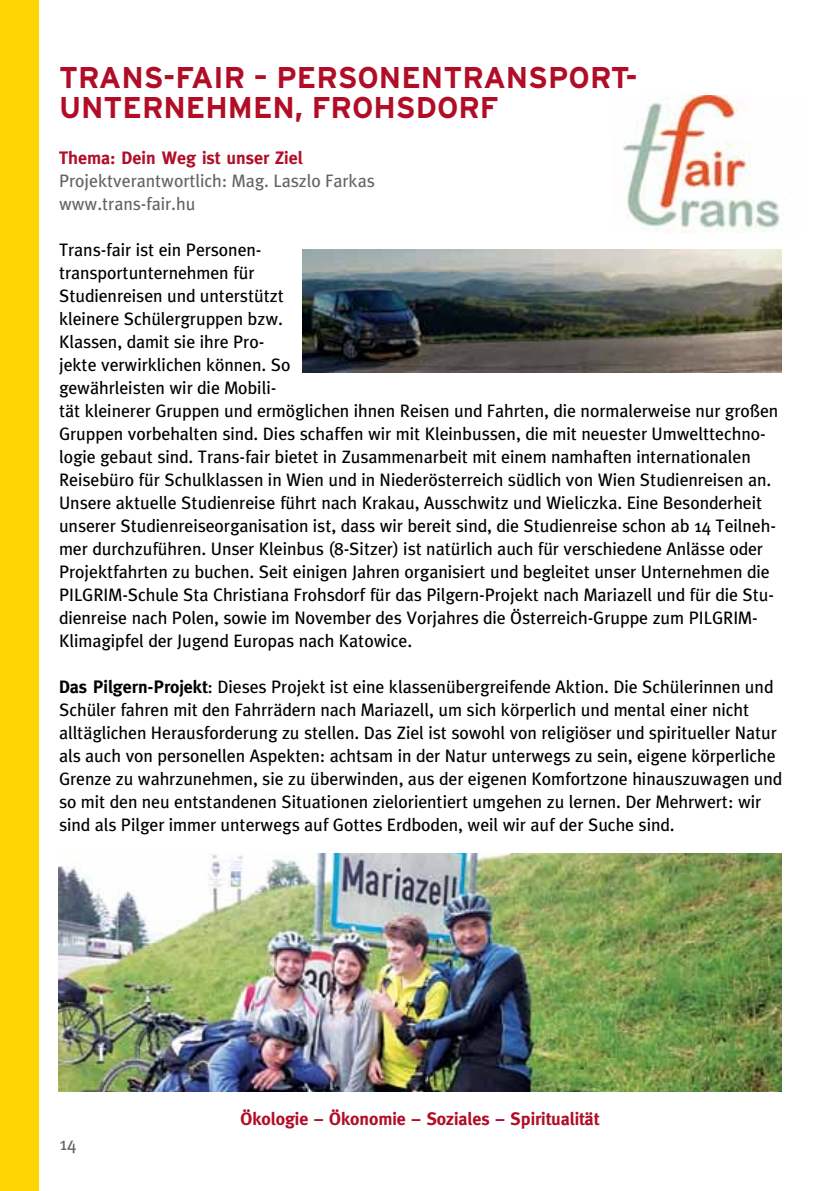
<style>
.page{position:relative;width:840px;height:1191px;background:#fff}
.page>*{position:absolute;margin:0;border:0;box-sizing:border-box;transform-origin:0 0}
.t1{font:700 30px/30px "Interstate";color:#b10d27}
.t2{font:18px/23px "Meta";color:#000}
.t3{font:700 18px "Meta";color:#b10d27}
.t4{font:18px/23px "Meta";color:#676463}
.s1{font-weight:700}
</style>
<div class="page">
<div style="left:0;top:0;width:39px;height:1191px;background:#ffd400"></div>
<img style="left:302px;top:249px;width:478px;height:123px">
<img style="left:58px;top:853px;width:723px;height:238px">
<img style="left:623px;top:95px;width:162px;height:137px">
<h1 class="t1" style="left:59px;top:62px;width:580px">TRANS-FAIR – PERSONENTRANSPORT-<br>UNTERNEHMEN, FROHSDORF</h1>
<p class="t3" style="left:59px;top:147px;width:245px">Thema: Dein Weg ist unser Ziel</p>
<p class="t4" style="left:59px;top:169px;width:317px">Projektverantwortlich: Mag. Laszlo Farkas www.trans-fair.hu</p>
<p class="t2" style="left:59px;top:238px;width:720px">Trans-fair ist ein Personen-<br>transportunternehmen für<br>Studienreisen und unterstützt<br>kleinere Schülergruppen bzw.<br>Klassen, damit sie ihre Pro-<br>jekte verwirklichen können. So<br>gewährleisten wir die Mobili-<br>tät kleinerer Gruppen und ermöglichen ihnen Reisen und Fahrten, die normalerweise nur großen Gruppen vorbehalten sind. Dies schaffen wir mit Kleinbussen, die mit neuester Umwelttechno&shy;logie gebaut sind. Trans-fair bietet in Zusammenarbeit mit einem namhaften internationalen Reisebüro für Schulklassen in Wien und in Niederösterreich südlich von Wien Studienreisen an.<br>Unsere aktuelle Studienreise führt nach Krakau, Ausschwitz und Wieliczka. Eine Besonderheit unserer Studienreiseorganisation ist, dass wir bereit sind, die Studienreise schon ab 14 Teilneh&shy;mer durchzuführen. Unser Kleinbus (8-Sitzer) ist natürlich auch für verschiedene Anlässe oder Projektfahrten zu buchen. Seit einigen Jahren organisiert und begleitet unser Unternehmen die PILGRIM-Schule Sta Christiana Frohsdorf für das Pilgern-Projekt nach Mariazell und für die Stu&shy;dienreise nach Polen, sowie im November des Vorjahres die Österreich-Gruppe zum PILGRIM-Klimagipfel der Jugend Europas nach Katowice.</p>
<p class="t2" style="left:59px;top:675px;width:724px"><span class="s1">Das Pilgern-Projekt</span>: Dieses Projekt ist eine klassenübergreifende Aktion. Die Schülerinnen und Schüler fahren mit den Fahrrädern nach Mariazell, um sich körperlich und mental einer nicht alltäglichen Herausforderung zu stellen. Das Ziel ist sowohl von religiöser und spiritueller Natur als auch von personellen Aspekten: achtsam in der Natur unterwegs zu sein, eigene körperliche Grenze zu wahrzunehmen, sie zu überwinden, aus der eigenen Komfortzone hinauszuwagen und so mit den neu entstandenen Situationen zielorientiert umgehen zu lernen. Der Mehrwert: wir sind als Pilger immer unterwegs auf Gottes Erdboden, weil wir auf der Suche sind.</p>
<p class="t4" style="left:60px;top:1132px;width:18px">14</p>
<p class="t3" style="left:240px;top:1108px;width:360px">Ökologie – Ökonomie – Soziales – Spiritualität</p>
</div>
